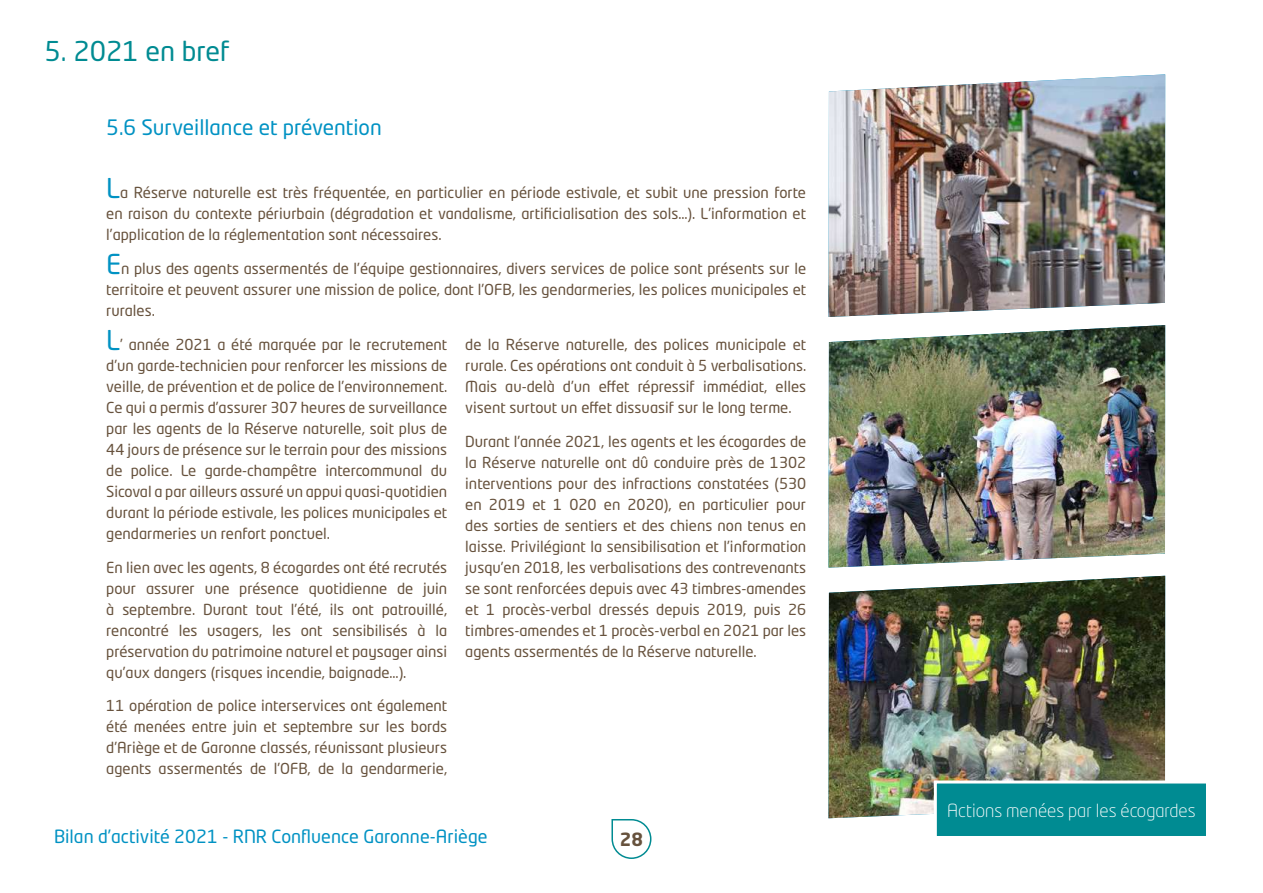
<style>
.page{position:relative;width:1263px;height:893px;background:#fff}
.page>*{position:absolute;margin:0;border:0;box-sizing:border-box;transform-origin:0 0}
.t1{font:27px "Neo Tech Std";color:#008b92}
.t2{font:21px "Neo Tech Std";color:#0092c3}
.t3{font:18px "Neo Tech Std";color:#0092c3}
.t4{font:300 18px "Neo Tech Std";color:#fff}
.t5{font:700 18px "Neo Tech Std";color:#67523d}
.t6{font:15px/21px "Neo Tech Std";color:#67523d;text-align:justify}
.s1{font-size:27px;color:#0092c3}
</style>
<div class="page">
<svg style="left:611px;top:819px;width:41px;height:40px"></svg>
<img style="left:828px;top:576px;width:337px;height:242px">
<img style="left:828px;top:325px;width:337px;height:243px">
<img style="left:828px;top:74px;width:337px;height:243px">
<div style="left:935px;top:782px;width:272px;height:55px;background:#008b92"></div>
<div style="left:934px;top:780px;width:275px;height:59px;border:3px solid #fff"></div>
<h1 class="t1" style="left:45px;top:34px;width:187px">5. 2021 en bref</h1>
<h2 class="t2" style="left:106px;top:115px;width:277px">5.6 Surveillance et prévention</h2>
<p class="t6" style="left:106px;top:182px;width:701px"><span class="s1">L</span>a Réserve naturelle est très fréquentée, en particulier en période estivale, et subit une pression forte en raison du contexte périurbain (dégradation et vandalisme, artificialisation des sols…). L’information et l’application de la réglementation sont nécessaires.</p>
<p class="t6" style="left:106px;top:258px;width:701px"><span class="s1">E</span>n plus des agents assermentés de l’équipe gestionnaires, divers services de police sont présents sur le territoire et peuvent assurer une mission de police, dont l’OFB, les gendarmeries, les polices municipales et rurales.</p>
<p class="t6" style="left:106px;top:334px;width:342px"><span class="s1">L</span>’ année 2021 a été marquée par le recrutement d’un garde-technicien pour renforcer les missions de veille, de prévention et de police de l’environnement.<br>Ce qui a permis d’assurer 307 heures de surveillance par les agents de la Réserve naturelle, soit plus de 44 jours de présence sur le terrain pour des missions de police. Le garde-champêtre intercommunal du Sicoval a par ailleurs assuré un appui quasi-quotidien durant la période estivale, les polices municipales et gendarmeries un renfort ponctuel.</p>
<p class="t6" style="left:106px;top:556px;width:342px">En lien avec les agents, 8 écogardes ont été recrutés pour assurer une présence quotidienne de juin à septembre. Durant tout l’été, ils ont patrouillé, rencontré les usagers, les ont sensibilisés à la préservation du patrimoine naturel et paysager ainsi qu’aux dangers (risques incendie, baignade…).</p>
<p class="t6" style="left:106px;top:695px;width:342px">11 opération de police interservices ont également été menées entre juin et septembre sur les bords d’Ariège et de Garonne classés, réunissant plusieurs agents assermentés de l’OFB, de la gendarmerie,</p>
<p class="t6" style="left:465px;top:334px;width:342px">de la Réserve naturelle, des polices municipale et rurale. Ces opérations ont conduit à 5 verbalisations.<br>Mais au-delà d’un effet répressif immédiat, elles visent surtout un effet dissuasif sur le long terme.</p>
<p class="t6" style="left:465px;top:430px;width:342px">Durant l’année 2021, les agents et les écogardes de la Réserve naturelle ont dû conduire près de 1302 interventions pour des infractions constatées (530 en 2019 et 1 020 en 2020), en particulier pour des sorties de sentiers et des chiens non tenus en laisse. Privilégiant la sensibilisation et l’information jusqu’en 2018, les verbalisations des contrevenants se sont renforcées depuis avec 43 timbres-amendes et 1 procès-verbal dressés depuis 2019, puis 26 timbres-amendes et 1 procès-verbal en 2021 par les agents assermentés de la Réserve naturelle.</p>
<p class="t3" style="left:54px;top:825px;width:435px">Bilan d’activité 2021 - RNR Confluence Garonne-Ariège</p>
<p class="t5" style="left:620px;top:828px;width:25px">28</p>
<p class="t4" style="left:947px;top:799px;width:250px">Actions menées par les écogardes</p>
</div>
